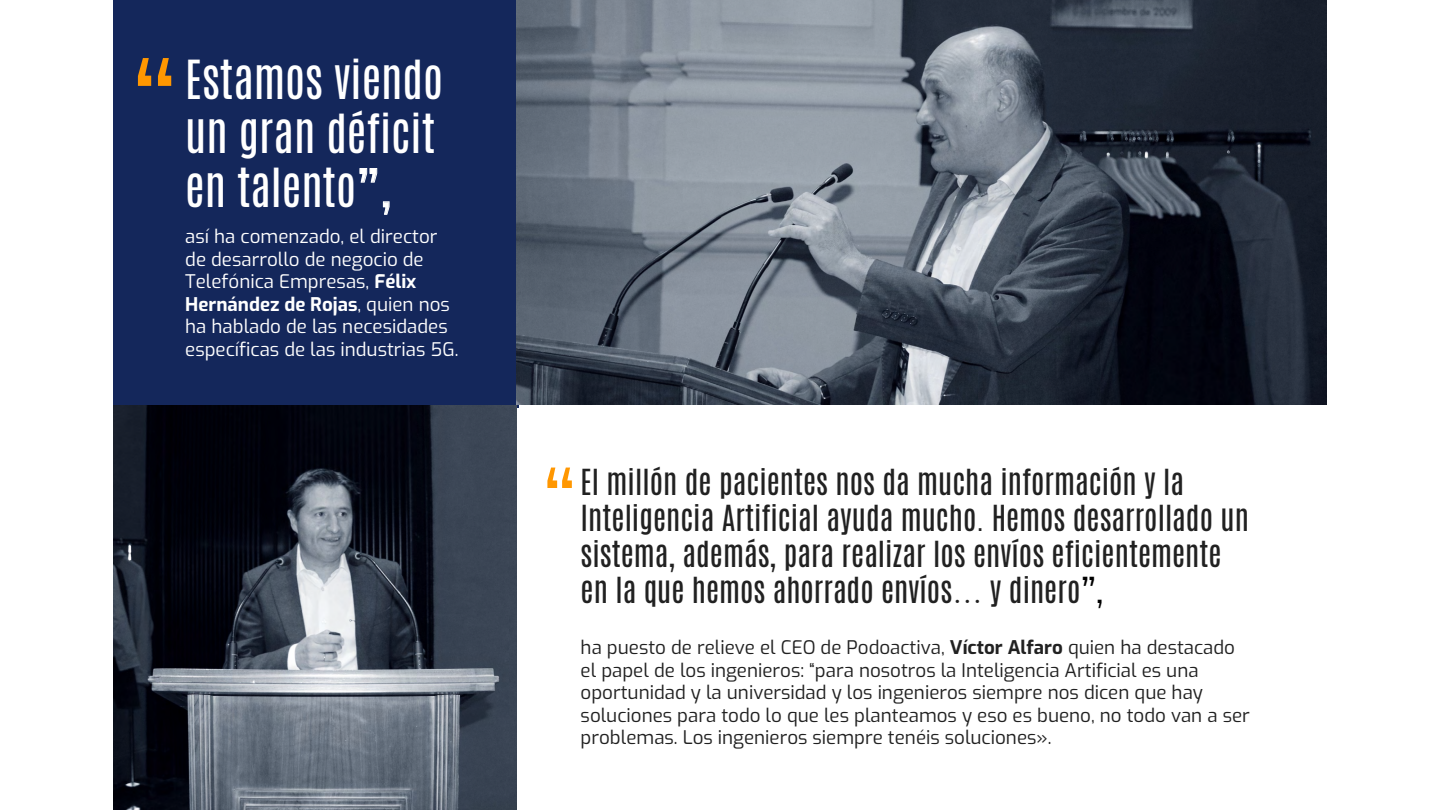
<style>
.page{position:relative;width:1440px;height:810px;background:#fff}
.page>*{position:absolute;margin:0;border:0;box-sizing:border-box;transform-origin:0 0}
.t1{font:90px "Antonio";color:#ff9701}
.t2{font:66px "Antonio";color:#ff9701}
.t3{font:45px/54px "Antonio";color:#fff}
.t4{font:30px/36px "Antonio";color:#212121}
.t5{font:18.75px/22.5px "Exo";color:#212121}
.t6{font:18.75px/22.5px "Exo";color:#fff}
.s1{font-size:44.1px}
.s2{font-weight:700}
.s3{font-family:"Times New Roman"}
.s4{color:#000}
</style>
<div class="page">
<div style="left:113px;top:0;width:405px;height:407px;background:#14275b"></div>
<img style="left:517px;top:0;width:810px;height:405px">
<img style="left:113px;top:405px;width:404px;height:405px">
<h1 class="t1" style="left:131px;top:32px;width:47px">“</h1>
<h3 class="t3" style="left:185px;top:54px;width:260px">Estamos viendo un gran déficit en talento<span class="s1">”,</span></h3>
<p class="t6" style="left:185px;top:224px;width:275px">así ha comenzado, el director de desarrollo de negocio de<br>Telefónica Empresas, <span class="s2">Félix<br>Hernández de Rojas</span>, quien nos ha hablado de las necesidades específicas de las industrias 5G.</p>
<h2 class="t2" style="left:542px;top:448px;width:35px">“</h2>
<h3 class="t4" style="left:581px;top:464px;width:670px">El millón de pacientes nos da mucha información y la Inteligencia Artificial ayuda mucho. Hemos desarrollado un sistema, además, para realizar los envíos eficientemente en la que hemos ahorrado envíos<span class="s3">…</span> y dinero<span class="s4">”,</span></h3>
<p class="t5" style="left:581px;top:635px;width:671px">ha puesto de relieve el CEO de Podoactiva, <span class="s2">Víctor Alfaro</span> quien ha destacado el papel de los ingenieros: “para nosotros la Inteligencia Artificial es una oportunidad y la universidad y los ingenieros siempre nos dicen que hay soluciones para todo lo que les planteamos y eso es bueno, no todo van a ser problemas. Los ingenieros siempre tenéis soluciones».</p>
</div>
